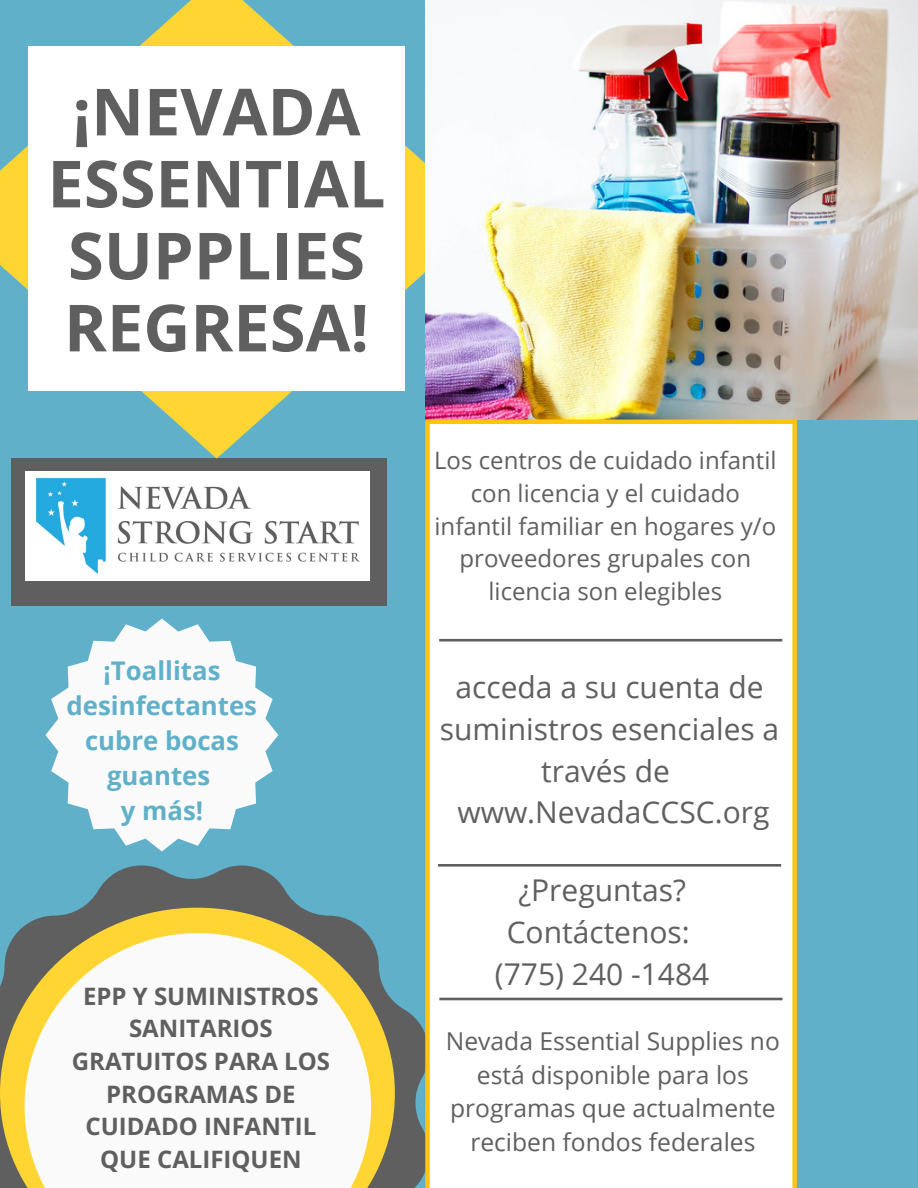
<style>
.page{position:relative;width:918px;height:1188px;background:#60b0ca}
.page>*{position:absolute;margin:0;border:0;box-sizing:border-box;transform-origin:0 0}
.t1{font:700 64.95px/72px "Open Sans";color:#5f5f5f;text-align:center}
.t2{font:30px/41.7px "Open Sans";color:#5f5f5f;text-align:center}
.t3{font:700 25.8px/35.1px "Open Sans";color:#60b0ca;text-align:center}
.t4{font:24.6px/33.8px "Open Sans";color:#5f5f5f;text-align:center}
.t5{font:24px/32.7px "Open Sans";color:#5f5f5f;text-align:center}
.t6{font:700 24px/32.7px "Open Sans";color:#5f5f5f;text-align:center}
</style>
<div class="page">
<div style="left:12px;top:459px;width:375px;height:147px;background:#5f5f5f"></div>
<svg style="left:0;top:0;width:426px;height:459px"></svg>
<div style="left:28px;top:46px;width:377px;height:345px;background:#fff"></div>
<svg style="left:45px;top:619px;width:233px;height:232px;fill:#fafafa"></svg>
<svg style="left:81px;top:865px;width:344px;height:323px"></svg>
<svg style="left:0;top:908px;width:395px;height:280px"></svg>
<svg style="left:25px;top:933px;width:346px;height:255px;background:#f3eedc"></svg>
<img style="left:425px;top:0;width:493px;height:420px">
<img style="left:26px;top:471px;width:343px;height:109px">
<div style="left:429px;top:422px;width:363px;height:766px;background:#fff"></div>
<hr style="left:439px;top:998px;width:344px;height:2px;background:#5f5f5f">
<hr style="left:438px;top:864px;width:343px;height:3px;background:#5f5f5f">
<hr style="left:439px;top:639px;width:343px;height:3px;background:#5f5f5f">
<div style="left:425px;top:422px;width:5px;height:766px;background:#ffc50c"></div>
<div style="left:792px;top:422px;width:5px;height:766px;background:#ffc50c"></div>
<div style="left:426px;top:419px;width:371px;height:5px;background:#ffc50c"></div>
<h1 class="t1" style="left:47px;top:74px;width:340px">¡NEVADA<br>ESSENTIAL<br>SUPPLIES<br>REGRESA!</h1>
<p class="t3" style="left:67px;top:652px;width:192px">¡Toallitas desinfectantes cubre bocas guantes<br>y más!</p>
<p class="t6" style="left:72px;top:979px;width:260px">EPP Y SUMINISTROS<br>SANITARIOS<br>GRATUITOS PARA LOS<br>PROGRAMAS DE<br>CUIDADO INFANTIL<br>QUE CALIFIQUEN</p>
<p class="t5" style="left:434px;top:444px;width:344px">Los centros de cuidado infantil con licencia y el cuidado infantil familiar en hogares y/o proveedores grupales con licencia son elegibles</p>
<p class="t2" style="left:440px;top:666px;width:341px">acceda a su cuenta de suministros esenciales a través de www.NevadaCCSC.org</p>
<p class="t2" style="left:495px;top:869px;width:216px">¿Preguntas?<br>Contáctenos: (775) 240 -1484</p>
<p class="t4" style="left:446px;top:1023px;width:335px">Nevada Essential Supplies no está disponible para los programas que actualmente reciben fondos federales</p>
</div>
